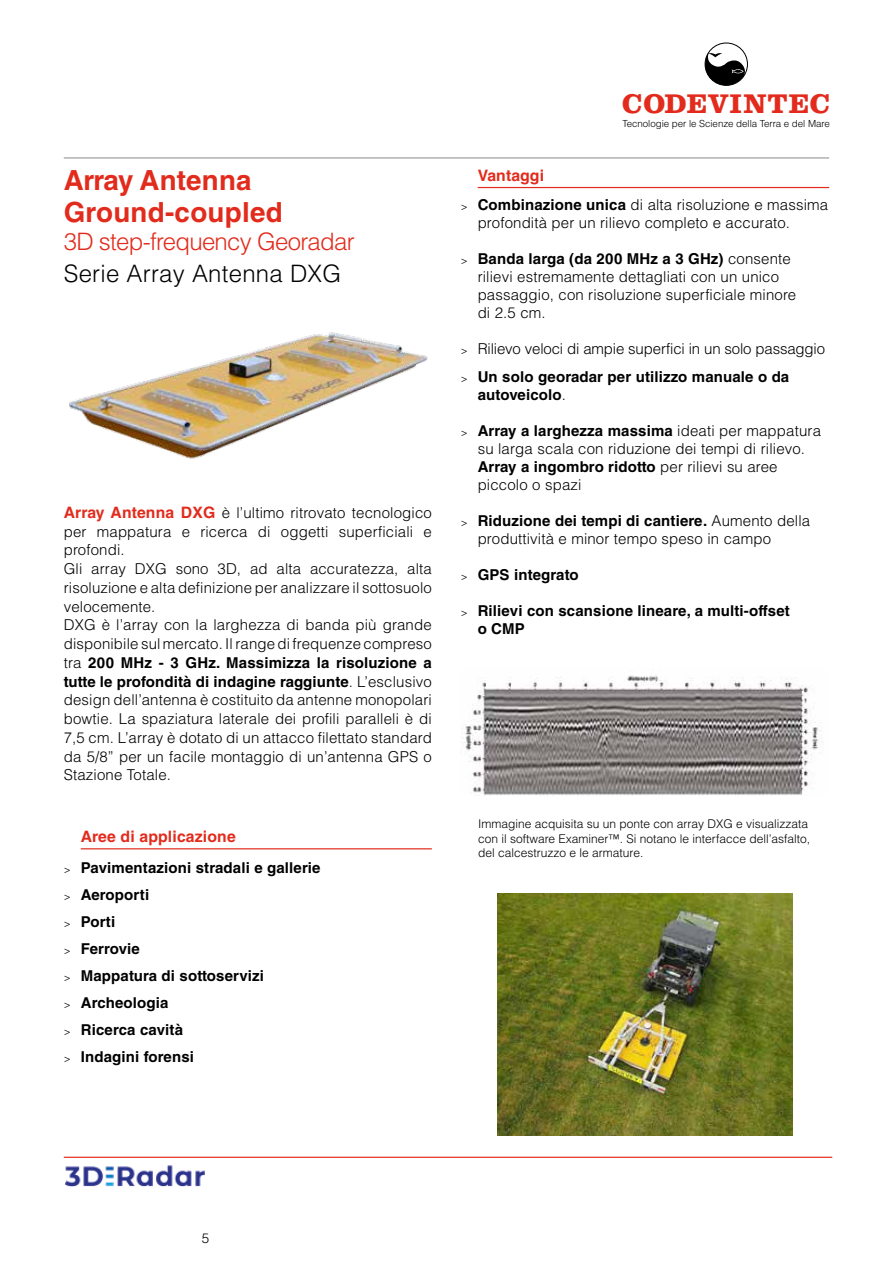
<style>
.page{position:relative;width:893px;height:1263px;background:#fff}
.page>*{position:absolute;margin:0;border:0;box-sizing:border-box;transform-origin:0 0}
.t1{font:700 28.05px "Clarendon LT Std";letter-spacing:.03em;color:#e22b1c}
.t2{font:700 27.75px/31.5px "Helvetica LT Std";letter-spacing:.01em;color:#e22b1c}
.t3{font:300 24px "Helvetica LT Std";letter-spacing:-.03em;color:#e22b1c}
.t4{font:300 24px "Helvetica LT Std";letter-spacing:.01em;color:#000}
.t5{font:700 15.75px "Helvetica LT Std";letter-spacing:.01em;color:#e22b1c}
.t6{font:300 15px/18.8px "Helvetica LT Std";letter-spacing:.01em;color:#000}
.t7{font:700 15px/27px "Helvetica LT Std";letter-spacing:.01em;color:#000}
.t8{font:300 15px/28.5px "Helvetica LT Std";letter-spacing:-.01em;color:#000}
.t9{font:300 13.5px "Helvetica LT Std";color:#000}
.t10{font:300 12px/14.2px "Helvetica LT Std";color:#000}
.t11{font:300 9.75px "Helvetica LT Std";letter-spacing:-.005em;color:#000}
.s1{font-weight:700;font-size:15.75px;color:#e22b1c}
.s2{font-weight:700}
.s3{font-weight:300;font-size:10.5px}
.s4{font-size:10.5px}
.s5{font-weight:300}
</style>
<div class="page">
<img style="left:66px;top:1165px;width:139px;height:22px">
<hr style="left:64px;top:157px;width:765px;height:2px;background:#9d9d9c">
<hr style="left:64px;top:1157px;width:768px;height:1px;background:#e22b1c">
<svg style="left:705px;top:43px;width:42px;height:42px"></svg>
<div style="left:705px;top:43px;width:43px;height:43px;border:1px solid #000;border-radius:50%"></div>
<hr style="left:478px;top:187px;width:351px;height:1px;background:#e22b1c">
<img style="left:462px;top:675px;width:361px;height:121px">
<hr style="left:81px;top:848px;width:351px;height:1px;background:#e22b1c">
<img style="left:69px;top:332px;width:359px;height:127px">
<img style="left:498px;top:894px;width:294px;height:241px">
<h2 class="t2" style="left:64px;top:164px;width:220px">Array Antenna<br>Ground-coupled</h2>
<h3 class="t3" style="left:64px;top:227px;width:292px">3D step-frequency Georadar</h3>
<h3 class="t4" style="left:64px;top:258px;width:279px">Serie Array Antenna DXG</h3>
<p class="t6" style="left:64px;top:503px;width:370px"><span class="s1">Array Antenna DXG</span> è l’ultimo ritrovato tecnologico per mappatura e ricerca di oggetti superficiali e profondi.<br>Gli array DXG sono 3D, ad alta accuratezza, alta risoluzione e alta definizione per analizzare il sottosuolo velocemente.<br>DXG è l’array con la larghezza di banda più grande disponibile sul mercato. Il range di frequenze compreso tra <span class="s2">200 MHz - 3 GHz. Massimizza la risoluzione a tutte le profondità di indagine raggiunte</span>. L’esclusivo design dell’antenna è costituito da antenne monopolari bowtie. La spaziatura laterale dei profili paralleli è di 7,5 cm. L’array è dotato di un attacco filettato standard da 5/8” per un facile montaggio di un’antenna GPS o Stazione Totale.</p>
<p class="t5" style="left:81px;top:827px;width:156px">Aree di applicazione</p>
<p class="t7" style="left:64px;top:854px;width:258px"><span class="s3">&gt;</span> Pavimentazioni stradali e gallerie <span class="s3">&gt;</span> Aeroporti<br><span class="s3">&gt;</span> Porti<br><span class="s3">&gt;</span> Ferrovie<br><span class="s3">&gt;</span> Mappatura di sottoservizi<br><span class="s3">&gt;</span> Archeologia<br><span class="s3">&gt;</span> Ricerca cavità<br><span class="s3">&gt;</span> Indagini forensi</p>
<h1 class="t1" style="left:622px;top:87px;width:209px">CODEVINTEC</h1>
<p class="t11" style="left:622px;top:117px;width:209px">Tecnologie per le Scienze della Terra e del Mare</p>
<p class="t5" style="left:478px;top:166px;width:68px">Vantaggi</p>
<p class="t6" style="left:478px;top:195px;width:352px;line-height:18px;text-indent:-17px"><span class="s4">&gt;</span> <span class="s2">Combinazione unica</span> di alta risoluzione e massima profondità per un rilievo completo e accurato.</p>
<p class="t6" style="left:478px;top:249px;width:320px;line-height:18px;text-indent:-17px"><span class="s4">&gt;</span> <span class="s2">Banda larga (da 200 MHz a 3 GHz)</span> consente rilievi estremamente dettagliati con un unico passaggio, con risoluzione superficiale minore di 2.5 cm.</p>
<p class="t8" style="left:461px;top:334px;width:366px"><span class="s4">&gt;</span> Rilievo veloci di ampie superfici in un solo passaggio <span class="s4">&gt;</span> <span class="s2">Un solo georadar per utilizzo manuale o da</span></p>
<p class="t7" style="left:478px;top:381px;width:90px">autoveicolo<span class="s5">.</span></p>
<p class="t6" style="left:478px;top:422px;width:345px;line-height:18px;text-indent:-17px"><span class="s4">&gt;</span> <span class="s2">Array a larghezza massima</span> ideati per mappatura su larga scala con riduzione dei tempi di rilievo.<br><span class="s2">Array a ingombro ridotto</span> per rilievi su aree piccolo o spazi</p>
<p class="t6" style="left:478px;top:512px;width:334px;line-height:18px;text-indent:-17px"><span class="s4">&gt;</span> <span class="s2">Riduzione dei tempi di cantiere.</span> Aumento della produttività e minor tempo speso in campo</p>
<p class="t7" style="left:461px;top:561px;width:120px"><span class="s3">&gt;</span> GPS integrato</p>
<p class="t7" style="left:478px;top:602px;width:314px;line-height:18px;text-indent:-17px"><span class="s3">&gt;</span> Rilievi con scansione lineare, a multi-offset o CMP</p>
<p class="t10" style="left:478px;top:817px;width:334px">Immagine acquisita su un ponte con array DXG e visualizzata con il software Examiner™. Si notano le interfacce dell’asfalto, del calcestruzzo e le armature.</p>
<p class="t9" style="left:202px;top:1230px;width:9px">5</p>
</div>
